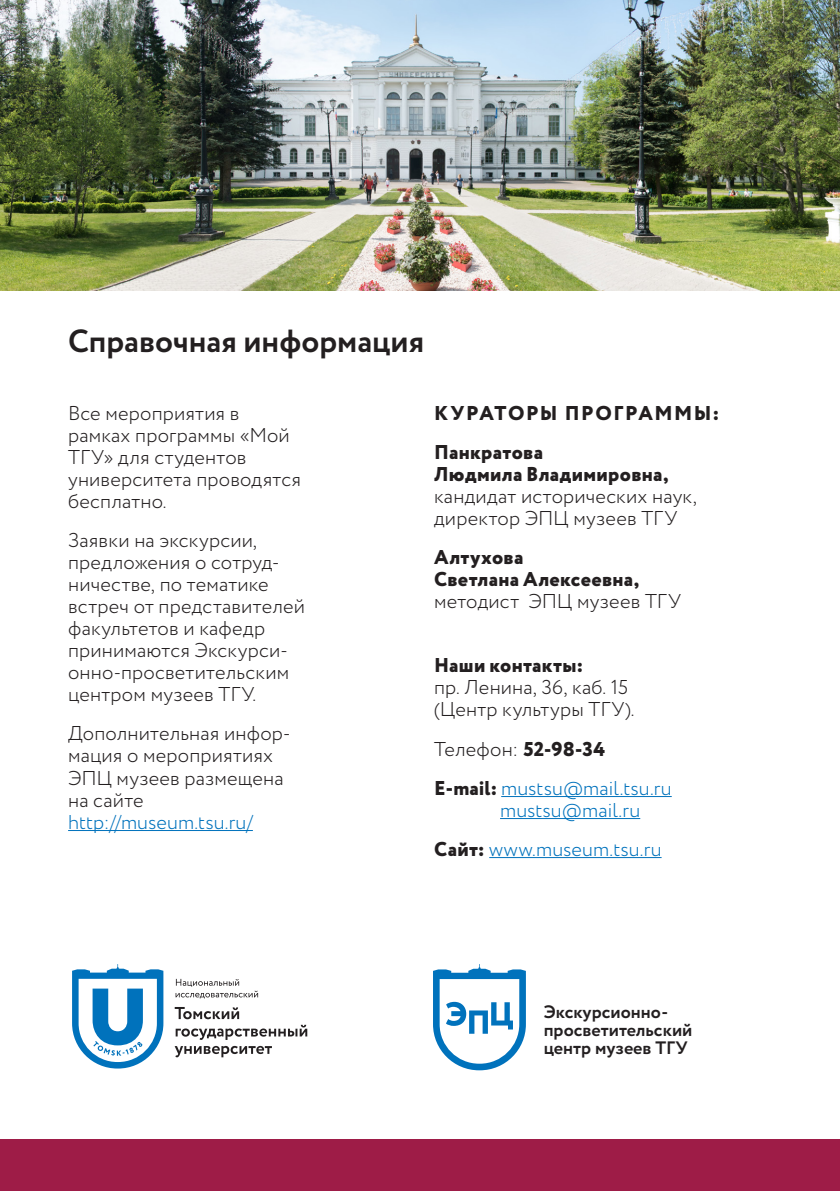
<style>
.page{position:relative;width:840px;height:1191px;background:#fff}
.page>*{position:absolute;margin:0;border:0;box-sizing:border-box;transform-origin:0 0}
.t1{font:700 32px "Circe";color:#231f20}
.t2{font:300 20px/22px "Circe";letter-spacing:.01em;color:#231f20}
.t3{font:300 20px/22px "Circe";letter-spacing:.005em;color:#0072bc}
.t4{font:800 20px/22px "Circe";letter-spacing:.025em;color:#231f20}
.t5{font:800 20px "Circe";letter-spacing:.075em;color:#231f20}
.t6{font:700 18px/18px "Circe";color:#231f20}
.s1{color:#0072bc}
.s2{font-weight:800}
.s3{font-weight:300}
.s4{font-weight:800;color:#231f20}
</style>
<div class="page">
<div style="left:0;top:1140px;width:839px;height:51px;background:#9e1c47"></div>
<hr style="left:68px;top:830px;width:185px;height:1px;background:#0072bc">
<hr style="left:501px;top:796px;width:170px;height:1px;background:#0072bc">
<hr style="left:499px;top:818px;width:141px;height:1px;background:#0072bc">
<hr style="left:489px;top:857px;width:172px;height:1px;background:#0072bc">
<img style="left:0;top:0;width:839px;height:291px">
<svg style="left:433px;top:964px;width:92px;height:106px"></svg>
<svg style="left:175px;top:1007px;width:132px;height:33px"></svg>
<svg style="left:174px;top:1046px;width:98px;height:11px"></svg>
<svg style="left:175px;top:979px;width:83px;height:19px"></svg>
<svg style="left:72px;top:964px;width:91px;height:104px"></svg>
<p class="t1" style="left:68px;top:319px;width:357px">Справочная информация</p>
<p class="t2" style="left:68px;top:403px;width:234px">Все мероприятия в рамках программы «Мой<br>ТГУ» для студентов университета проводятся бесплатно.</p>
<p class="t2" style="left:68px;top:530px;width:238px">Заявки на экскурсии, предложения о сотруд&shy;ничестве, по тематике встреч от представителей факультетов и кафедр принимаются Экскурси&shy;онно-просветительским центром музеев ТГУ.</p>
<p class="t2" style="left:68px;top:723px;width:224px">Дополнительная инфор&shy;мация о мероприятиях<br>ЭПЦ музеев размещена на сайте <span class="s1">http://museum.tsu.ru/</span></p>
<p class="t5" style="left:434px;top:400px;width:286px">КУРАТОРЫ ПРОГРАММЫ:</p>
<p class="t2" style="left:434px;top:442px;width:264px"><span class="s2">Панкратова<br>Людмила Владимировна, </span>кандидат исторических наук, директор ЭПЦ музеев ТГУ</p>
<p class="t4" style="left:434px;top:548px;width:248px">Алтухова<br>Светлана Алексеевна, <span class="s3">методист ЭПЦ музеев ТГУ</span></p>
<p class="t2" style="left:434px;top:655px;width:202px"><span class="s2">Наши контакты:<br></span>пр. Ленина, 36, каб. 15 (Центр культуры ТГУ).</p>
<p class="t2" style="left:434px;top:738px;width:172px">Телефон: <span class="s2">52-98-34</span></p>
<p class="t3" style="left:499px;top:777px;width:173px;text-indent:-66px"><span class="s4">E-mail:</span> mustsu@mail.tsu.ru mustsu@mail.ru</p>
<p class="t3" style="left:434px;top:838px;width:229px"><span class="s4">Сайт:</span> www.museum.tsu.ru</p>
<p class="t6" style="left:543px;top:1003px;width:150px">Экскурсионно&shy;просветительский центр музеев ТГУ</p>
</div>
